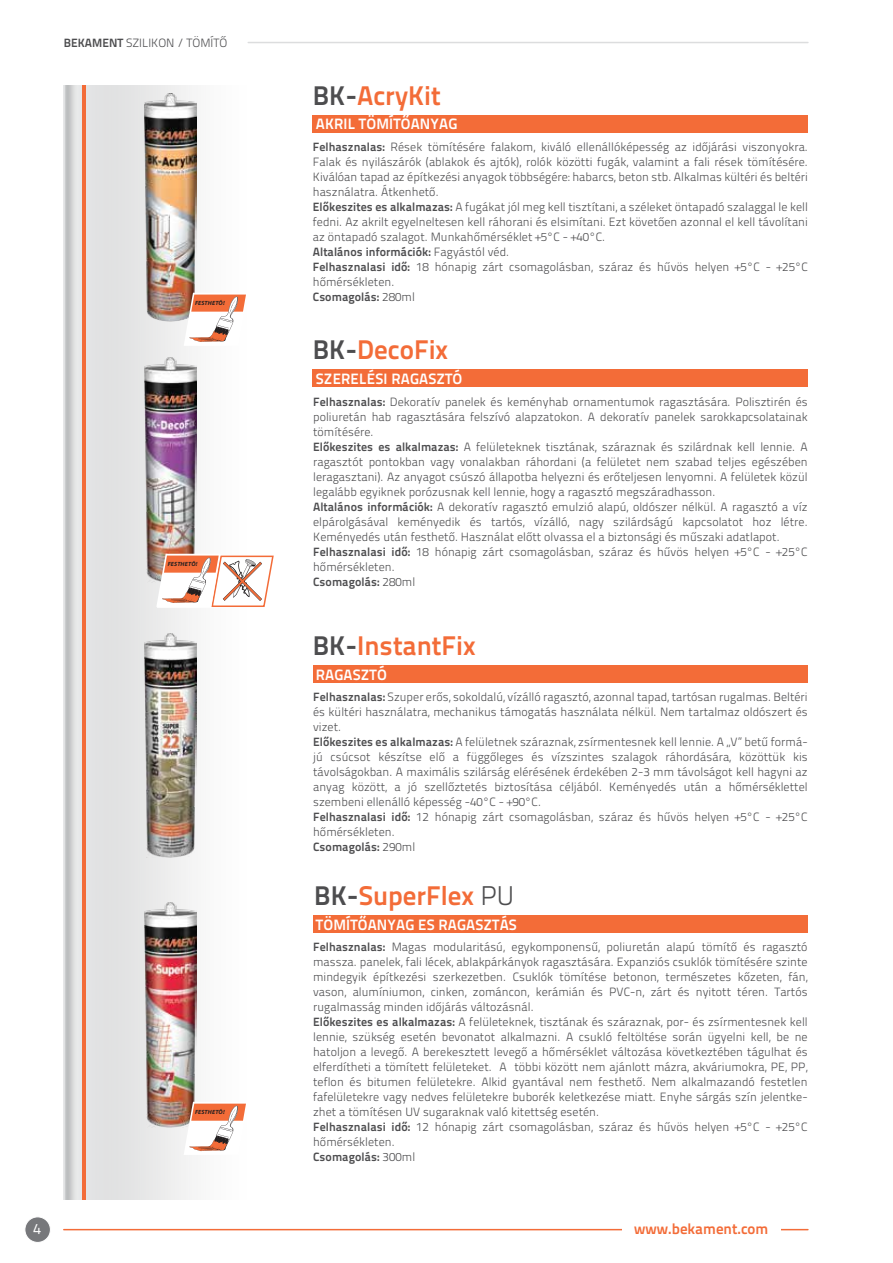
<style>
.page{position:relative;width:893px;height:1263px;background:#fff}
.page>*{position:absolute;margin:0;border:0;box-sizing:border-box;transform-origin:0 0}
.t1{font:700 27px "Titillium Text 22 L";color:#f36c38}
.t2{font:700 15px "Titillium Text 22 L";letter-spacing:.01em;color:#fff}
.t3{font:700 15px "Titillium Text 22 L";color:#f36c38}
.t4{font:15px "Titillium Text 22 L";color:#fff}
.t5{font:300 12px/15px "Titillium Text 22 L";letter-spacing:.005em;color:#4d4d4f}
.t6{font:italic 700 6px "Myriad Pro";letter-spacing:.015em;color:#231f20}
.s1{font-weight:700}
.s2{color:#4d4d4f}
.s3{font-weight:300;color:#4d4d4f}
</style>
<div class="page">
<div style="left:64px;top:85px;width:213px;height:1114px;background:linear-gradient(to right,#dadbdc,#fff)"></div>
<div style="left:313px;top:115px;width:495px;height:17px;background:#f36c38"></div>
<hr style="left:82px;top:85px;width:4px;height:1114px;background:#f36c38">
<svg style="left:64px;top:85px;width:14px;height:1114px;background:#d2d3d4"></svg>
<div style="left:313px;top:915px;width:495px;height:17px;background:#f36c38"></div>
<div style="left:25px;top:1217px;width:25px;height:25px;background:#77787b;border-radius:50%"></div>
<div style="left:25px;top:1216px;width:26px;height:27px;border:1px solid #fff;border-radius:50%"></div>
<hr style="left:248px;top:42px;width:560px;height:1px;background:#dcddde">
<hr style="left:64px;top:1229px;width:744px;height:1px;background:#f36c38">
<div style="left:622px;top:1218px;width:159px;height:23px;background:#fff"></div>
<img style="left:147px;top:320px;width:37px;height:2px">
<img style="left:144px;top:93px;width:53px;height:227px">
<svg style="left:184px;top:293px;width:64px;height:53px"></svg>
<div style="left:313px;top:370px;width:495px;height:17px;background:#f36c38"></div>
<img style="left:147px;top:580px;width:9px;height:2px">
<img style="left:144px;top:357px;width:53px;height:223px">
<img style="left:147px;top:1126px;width:37px;height:2px">
<img style="left:144px;top:902px;width:53px;height:224px">
<div style="left:313px;top:665px;width:495px;height:17px;background:#f36c38"></div>
<img style="left:146px;top:856px;width:49px;height:2px">
<img style="left:144px;top:634px;width:53px;height:222px">
<svg style="left:156px;top:554px;width:119px;height:54px"></svg>
<svg style="left:184px;top:1102px;width:64px;height:53px"></svg>
<p class="t5" style="left:64px;top:34px;width:165px"><span class="s1">BEKAMENT</span> SZILIKON / TÖMÍTŐ</p>
<p class="t6" style="left:195px;top:299px;width:31px">FESTHETÕ!</p>
<p class="t6" style="left:168px;top:560px;width:31px">FESTHETÕ!</p>
<p class="t4" style="left:33px;top:1218px;width:9px">4</p>
<p class="t6" style="left:195px;top:1108px;width:31px">FESTHETÕ!</p>
<h1 class="t1" style="left:313px;top:75px;width:129px"><span class="s2">BK-</span>AcryKit</h1>
<p class="t2" style="left:316px;top:112px;width:143px">AKRIL TÖMÍTŐANYAG</p>
<p class="t5" style="left:313px;top:139px;width:497px"><span class="s1">Felhasznalas:</span> Rések tömítésére falakom, kiváló ellenállóképesség az időjárási viszonyokra.<br>Falak és nyilászárók (ablakok és ajtók), rolók közötti fugák, valamint a fali rések tömítésére.<br>Kiválóan tapad az építkezési anyagok többségére: habarcs, beton stb. Alkalmas kültéri és beltéri használatra. Átkenhető.<br><span class="s1">Előkeszites es alkalmazas:</span> A fugákat jól meg kell tisztítani, a széleket öntapadó szalaggal le kell fedni. Az akrilt egyelneltesen kell ráhorani és elsimítani. Ezt követően azonnal el kell távolítani az öntapadó szalagot. Munkahőmérséklet +5°C - +40°C.<br><span class="s1">Altalános információk:</span> Fagyástól véd.<br><span class="s1">Felhasznalasi idő:</span> 18 hónapig zárt csomagolásban, száraz és hűvös helyen +5°C - +25°C hőmérsékleten.<br><span class="s1">Csomagolás:</span> 280ml</p>
<h1 class="t1" style="left:313px;top:329px;width:137px"><span class="s2">BK-</span>DecoFix</h1>
<p class="t2" style="left:316px;top:367px;width:148px">SZERELÉSI RAGASZTÓ</p>
<p class="t5" style="left:313px;top:394px;width:496px"><span class="s1">Felhasznalas:</span> Dekoratív panelek és keményhab ornamentumok ragasztására. Polisztirén és poliuretán hab ragasztására felszívó alapzatokon. A dekoratív panelek sarokkapcsolatainak tömítésére.<br><span class="s1">Előkeszites es alkalmazas:</span> A felületeknek tisztának, száraznak és szilárdnak kell lennie. A ragasztót pontokban vagy vonalakban ráhordani (a felületet nem szabad teljes egészében leragasztani). Az anyagot csúszó állapotba helyezni és erőteljesen lenyomni. A felületek közül legalább egyiknek porózusnak kell lennie, hogy a ragasztó megszáradhasson.<br><span class="s1">Altalános információk:</span> A dekoratív ragasztó emulzió alapú, oldószer nélkül. A ragasztó a víz elpárolgásával keményedik és tartós, vízálló, nagy szilárdságú kapcsolatot hoz létre.<br>Keményedés után festhető. Használat előtt olvassa el a biztonsági és műszaki adatlapot.<br><span class="s1">Felhasznalasi idő:</span> 18 hónapig zárt csomagolásban, száraz és hűvös helyen +5°C - +25°C hőmérsékleten.<br><span class="s1">Csomagolás:</span> 280ml</p>
<h1 class="t1" style="left:313px;top:625px;width:164px"><span class="s2">BK-</span>InstantFix</h1>
<p class="t2" style="left:316px;top:663px;width:73px">RAGASZTÓ</p>
<p class="t5" style="left:313px;top:689px;width:496px"><span class="s1">Felhasznalas:</span> Szuper erős, sokoldalú, vízálló ragasztó, azonnal tapad, tartósan rugalmas. Beltéri és kültéri használatra, mechanikus támogatás használata nélkül. Nem tartalmaz oldószert és vizet.<br><span class="s1">Előkeszites es alkalmazas:</span> A felületnek száraznak, zsírmentesnek kell lennie. A „V” betű formá&shy;jú csúcsot készítse elő a függőleges és vízszintes szalagok ráhordására, közöttük kis távolságokban. A maximális szilárság elérésének érdekében 2-3 mm távolságot kell hagyni az anyag között, a jó szellőztetés biztosítása céljából. Keményedés után a hőmérséklettel szembeni ellenálló képesség -40°C - +90°C.<br><span class="s1">Felhasznalasi idő:</span> 12 hónapig zárt csomagolásban, száraz és hűvös helyen +5°C - +25°C hőmérsékleten.<br><span class="s1">Csomagolás:</span> 290ml</p>
<h1 class="t1" style="left:314px;top:874px;width:201px"><span class="s2">BK-</span>SuperFlex <span class="s3">PU</span></h1>
<p class="t2" style="left:316px;top:913px;width:202px">TÖMÍTŐANYAG ES RAGASZTÁS</p>
<p class="t5" style="left:313px;top:939px;width:496px"><span class="s1">Felhasznalas:</span> Magas modularitású, egykomponensű, poliuretán alapú tömítő és ragasztó massza. panelek, fali lécek, ablakpárkányok ragasztására. Expanziós csuklók tömítésére szinte mindegyik építkezési szerkezetben. Csuklók tömítése betonon, természetes kőzeten, fán, vason, alumíniumon, cinken, zománcon, kerámián és PVC-n, zárt és nyitott téren. Tartós rugalmasság minden időjárás változásnál.<br><span class="s1">Előkeszites es alkalmazas:</span> A felületeknek, tisztának és száraznak, por- és zsírmentesnek kell lennie, szükség esetén bevonatot alkalmazni. A csukló feltöltése során ügyelni kell, be ne hatoljon a levegő. A berekesztett levegő a hőmérséklet változása következtében tágulhat és elferdítheti a tömített felületeket. A többi között nem ajánlott mázra, akváriumokra, PE, PP, teflon és bitumen felületekre. Alkid gyantával nem festhető. Nem alkalmazandó festetlen fafelületekre vagy nedves felületekre buborék keletkezése miatt. Enyhe sárgás szín jelentke&shy;zhet a tömítésen UV sugaraknak való kitettség esetén.<br><span class="s1">Felhasznalasi idő:</span> 12 hónapig zárt csomagolásban, száraz és hűvös helyen +5°C - +25°C hőmérsékleten.<br><span class="s1">Csomagolás:</span> 300ml</p>
<p class="t3" style="left:634px;top:1217px;width:136px">www.bekament.com</p>
</div>
